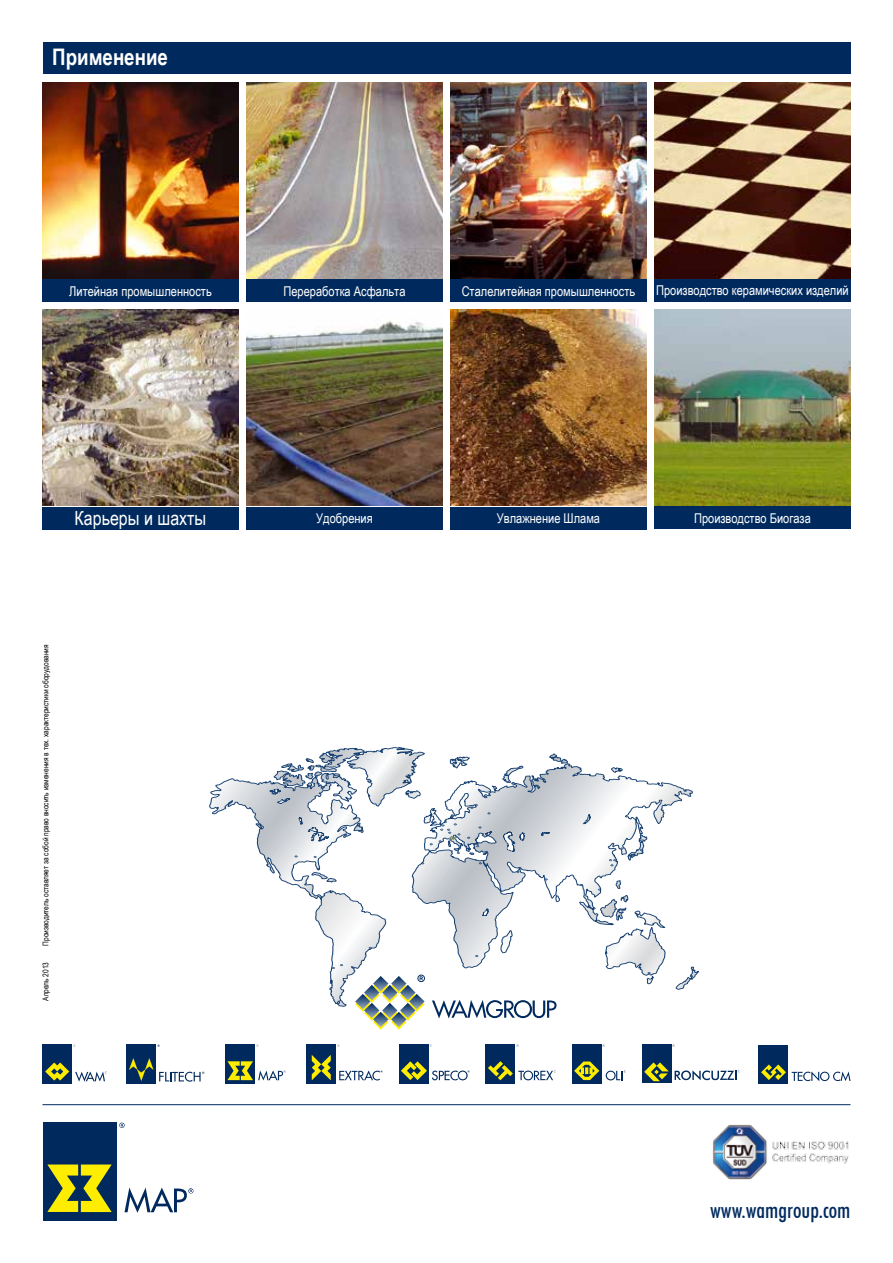
<style>
.page{position:relative;width:893px;height:1263px;background:#fff}
.page>*{position:absolute;margin:0;border:0;box-sizing:border-box;transform-origin:0 0}
.t1{font:700 22.8px "Arial Narrow";color:#fff}
.t2{font:500 condensed 22.5px "Futura BT";color:#002a5e}
.t3{font:19.5px "Arial Narrow";color:#fff}
.t4{font:13.5px "Arial Narrow";color:#fff}
.t5{font:7.95px "Arial Narrow";color:#000}
</style>
<div class="page">
<div style="left:43px;top:43px;width:807px;height:31px;background:#002a5e"></div>
<img style="left:43px;top:82px;width:196px;height:196px">
<img style="left:43px;top:310px;width:196px;height:196px">
<img style="left:246px;top:82px;width:196px;height:196px">
<img style="left:246px;top:320px;width:196px;height:186px">
<img style="left:450px;top:82px;width:196px;height:196px">
<img style="left:450px;top:310px;width:196px;height:196px">
<img style="left:654px;top:82px;width:196px;height:196px">
<img style="left:654px;top:310px;width:196px;height:196px">
<div style="left:43px;top:279px;width:196px;height:23px;background:#002a5e"></div>
<div style="left:43px;top:507px;width:196px;height:23px;background:#002a5e"></div>
<div style="left:246px;top:279px;width:196px;height:23px;background:#002a5e"></div>
<div style="left:246px;top:507px;width:196px;height:23px;background:#002a5e"></div>
<div style="left:450px;top:279px;width:196px;height:23px;background:#002a5e"></div>
<div style="left:450px;top:507px;width:196px;height:23px;background:#002a5e"></div>
<div style="left:654px;top:279px;width:196px;height:23px;background:#002a5e"></div>
<div style="left:654px;top:507px;width:196px;height:22px;background:#002a5e"></div>
<hr style="left:42px;top:1104px;width:808px;height:1px;background:#002a5e">
<svg style="left:209px;top:747px;width:490px;height:259px"></svg>
<svg style="left:470px;top:804px;width:8px;height:5px"></svg>
<svg style="left:332px;top:964px;width:11px;height:5px"></svg>
<svg style="left:609px;top:859px;width:7px;height:7px"></svg>
<svg style="left:478px;top:826px;width:4px;height:3px"></svg>
<svg style="left:587px;top:905px;width:9px;height:4px"></svg>
<svg style="left:429px;top:816px;width:32px;height:29px"></svg>
<svg style="left:355px;top:974px;width:70px;height:55px"></svg>
<svg style="left:432px;top:1000px;width:124px;height:18px"></svg>
<div style="left:225px;top:1044px;width:30px;height:39px;background:#002a5e"></div>
<svg style="left:227px;top:1061px;width:59px;height:19px"></svg>
<div style="left:307px;top:1044px;width:29px;height:39px;background:#002a5e"></div>
<svg style="left:312px;top:1055px;width:19px;height:25px"></svg>
<svg style="left:339px;top:1070px;width:44px;height:10px"></svg>
<div style="left:399px;top:1044px;width:30px;height:39px;background:#002a5e"></div>
<svg style="left:401px;top:1061px;width:69px;height:19px"></svg>
<div style="left:486px;top:1044px;width:29px;height:39px;background:#002a5e"></div>
<svg style="left:488px;top:1061px;width:68px;height:19px"></svg>
<svg style="left:75px;top:1071px;width:32px;height:11px"></svg>
<div style="left:42px;top:1044px;width:30px;height:39px;background:#002a5e"></div>
<svg style="left:45px;top:1062px;width:24px;height:18px"></svg>
<div style="left:572px;top:1044px;width:29px;height:39px;background:#002a5e"></div>
<svg style="left:574px;top:1061px;width:25px;height:19px"></svg>
<svg style="left:606px;top:1070px;width:20px;height:10px"></svg>
<div style="left:642px;top:1044px;width:29px;height:39px;background:#002a5e"></div>
<svg style="left:644px;top:1062px;width:25px;height:19px"></svg>
<svg style="left:675px;top:1070px;width:65px;height:10px"></svg>
<div style="left:759px;top:1045px;width:29px;height:38px;background:#002a5e"></div>
<svg style="left:792px;top:1071px;width:58px;height:10px"></svg>
<svg style="left:761px;top:1064px;width:25px;height:16px"></svg>
<div style="left:127px;top:1044px;width:29px;height:39px;background:#002a5e"></div>
<svg style="left:129px;top:1058px;width:75px;height:24px"></svg>
<div style="left:43px;top:1122px;width:73px;height:99px;background:#002a5e"></div>
<svg style="left:47px;top:1164px;width:65px;height:48px"></svg>
<svg style="left:119px;top:1122px;width:6px;height:6px"></svg>
<svg style="left:124px;top:1187px;width:69px;height:26px"></svg>
<img style="left:713px;top:1124px;width:136px;height:56px">
<h1 class="t1" style="left:52px;top:40px;width:117px">Применение</h1>
<p class="t4" style="left:69px;top:281px;width:144px">Литейная промышленность</p>
<p class="t4" style="left:283px;top:281px;width:124px">Переработка Асфальта</p>
<p class="t4" style="left:462px;top:281px;width:175px">Сталелитейная промышленность</p>
<p class="t4" style="left:656px;top:281px;width:194px">Производство керамических изделий</p>
<h3 class="t3" style="left:75px;top:504px;width:133px">Карьеры и шахты</h3>
<p class="t5" style="left:40px;top:946px;width:303px;rotate:-90deg">Производитель оставляет за собой право вносить изменения в тех. характеристики оборудования</p>
<p class="t5" style="left:40px;top:1001px;width:40px;rotate:-90deg">Апрель 2013</p>
<p class="t4" style="left:316px;top:508px;width:58px">Удобрения</p>
<p class="t4" style="left:497px;top:508px;width:105px">Увлажнение Шлама</p>
<p class="t4" style="left:694px;top:508px;width:118px">Производство Биогаза</p>
<h2 class="t2" style="left:710px;top:1197px;width:142px">www.wamgroup.com</h2>
</div>
